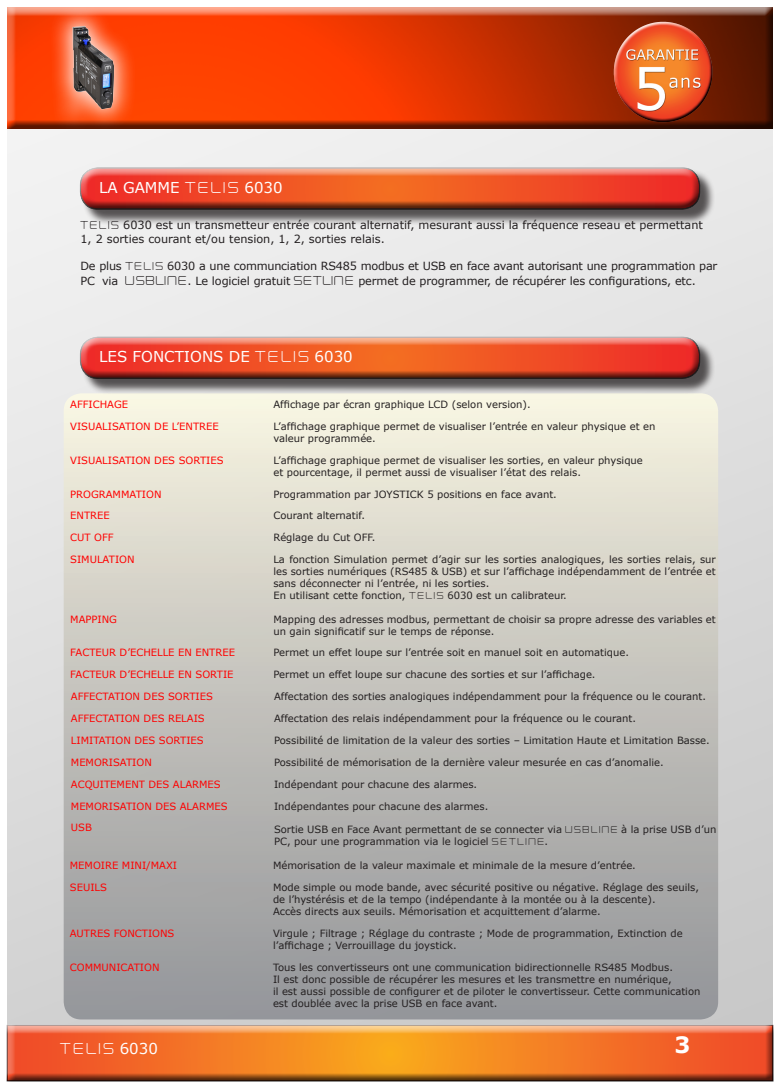
<style>
.page{position:relative;width:780px;height:1088px;background:#fff}
.page>*{position:absolute;margin:0;border:0;box-sizing:border-box;transform-origin:0 0}
.t1{font:700 22.5px "Verdana";color:#fff}
.t2{font:15px "Verdana";color:#fff}
.t3{font:13.75px "Neogrey";letter-spacing:.185em;color:#fff}
.t4{font:11.25px/13.5px "Verdana";letter-spacing:-.01em;color:#231f20}
.t5{font:10px/12px "Verdana";color:#231f20}
.t6{font:10px "Verdana";color:#f00}
.s1{font-family:"Neogrey";font-size:13.75px}
.s2{font-family:"Neogrey";font-size:10px}
.s3{font-family:"Neogrey"}
.s4{font-family:"Neogrey";font-size:8.75px}
.s5{font-family:"Verdana";font-size:15px}
</style>
<div class="page">
<div style="left:0;top:1019px;width:774px;height:62px;background:#ccc"></div>
<div style="left:1px;top:1024px;width:773px;height:57px;background:#231f20;opacity:.75"></div>
<div style="left:6px;top:7px;width:768px;height:123px;background:#231f20;opacity:.75"></div>
<div style="left:64px;top:393px;width:654px;height:626px;background:linear-gradient(to bottom,#f6f3e1,#919298);border-radius:18px"></div>
<div style="left:82px;top:169px;width:633px;height:56px;background:#231f20;opacity:.75"></div>
<div style="left:80px;top:166px;width:621px;height:33px;background:#fff;opacity:.75"></div>
<div style="left:80px;top:171px;width:621px;height:40px;background:#231f20;opacity:.75"></div>
<div style="left:47px;top:0;width:87px;height:130px;background:#fff;opacity:.83"></div>
<img style="left:71px;top:25px;width:46px;height:85px">
<img style="left:608px;top:17px;width:109px;height:111px">
<div style="left:611px;top:18px;width:97px;height:78px;background:#fff;opacity:.75"></div>
<div style="left:616px;top:37px;width:99px;height:88px;background:#231f20;opacity:.75"></div>
<div style="left:82px;top:338px;width:633px;height:57px;background:#231f20;opacity:.75"></div>
<div style="left:80px;top:335px;width:621px;height:33px;background:#fff;opacity:.75"></div>
<div style="left:80px;top:341px;width:621px;height:39px;background:#231f20;opacity:.75"></div>
<h2 class="t2" style="left:99px;top:177px;width:185px">LA GAMME <span class="s1">T E L I S</span> 6030</h2>
<p class="t4" style="left:80px;top:218px;width:624px"><span class="s2">T E L I S</span> 6030 est un transmetteur entrée courant alternatif, mesurant aussi la fréquence reseau et permettant<br>1, 2 sorties courant et/ou tension, 1, 2, sorties relais.</p>
<p class="t4" style="left:80px;top:258px;width:638px;line-height:15px">De plus <span class="s2">T E L I S</span> 6030 a une communciation RS485 modbus et USB en face avant autorisant une programmation par<br>PC via <span class="s3">USBLINE</span>. Le logiciel gratuit <span class="s3">SETLINE</span> permet de programmer, de récupérer les configurations, etc.</p>
<h2 class="t2" style="left:99px;top:346px;width:255px">LES FONCTIONS DE <span class="s1">T E L I S</span> 6030</h2>
<p class="t6" style="left:70px;top:398px;width:59px">AFFICHAGE</p>
<p class="t5" style="left:273px;top:398px;width:259px">Affichage par écran graphique LCD (selon version).</p>
<p class="t6" style="left:70px;top:419px;width:150px">VISUALISATION DE L’ENTREE</p>
<p class="t5" style="left:273px;top:420px;width:383px">L’affichage graphique permet de visualiser l’entrée en valeur physique et en</p>
<p class="t5" style="left:273px;top:432px;width:104px">valeur programmée.</p>
<p class="t6" style="left:70px;top:453px;width:155px">VISUALISATION DES SORTIES</p>
<p class="t5" style="left:273px;top:454px;width:371px">L’affichage graphique permet de visualiser les sorties, en valeur physique</p>
<p class="t5" style="left:273px;top:466px;width:309px">et pourcentage, il permet aussi de visualiser l’état des relais.</p>
<p class="t6" style="left:70px;top:487px;width:93px">PROGRAMMATION</p>
<p class="t5" style="left:273px;top:488px;width:285px">Programmation par JOYSTICK 5 positions en face avant.</p>
<p class="t6" style="left:70px;top:509px;width:41px">ENTREE</p>
<p class="t5" style="left:273px;top:510px;width:93px">Courant alternatif.</p>
<p class="t6" style="left:70px;top:531px;width:45px">CUT OFF</p>
<p class="t5" style="left:273px;top:531px;width:103px">Réglage du Cut OFF.</p>
<p class="t6" style="left:70px;top:552px;width:66px">SIMULATION</p>
<p class="t5" style="left:273px;top:553px;width:444px;text-align:justify">La fonction Simulation permet d’agir sur les sorties analogiques, les sorties relais, sur les sorties numériques (RS485 &amp; USB) et sur l’affichage indépendamment de l’entrée et sans déconnecter ni l’entrée, ni les sorties.</p>
<p class="t5" style="left:273px;top:589px;width:295px">En utilisant cette fonction, <span class="s4">T E L I S</span> 6030 est un calibrateur.</p>
<p class="t6" style="left:70px;top:612px;width:48px">MAPPING</p>
<p class="t5" style="left:273px;top:613px;width:444px">Mapping des adresses modbus, permettant de choisir sa propre adresse des variables et un gain significatif sur le temps de réponse.</p>
<p class="t6" style="left:70px;top:646px;width:166px">FACTEUR D’ECHELLE EN ENTREE</p>
<p class="t5" style="left:273px;top:646px;width:357px">Permet un effet loupe sur l’entrée soit en manuel soit en automatique.</p>
<p class="t6" style="left:70px;top:668px;width:165px">FACTEUR D’ECHELLE EN SORTIE</p>
<p class="t5" style="left:273px;top:668px;width:324px">Permet un effet loupe sur chacune des sorties et sur l’affichage.</p>
<p class="t6" style="left:71px;top:690px;width:143px">AFFECTATION DES SORTIES</p>
<p class="t5" style="left:274px;top:691px;width:433px">Affectation des sorties analogiques indépendamment pour la fréquence ou le courant.</p>
<p class="t6" style="left:71px;top:712px;width:135px">AFFECTATION DES RELAIS</p>
<p class="t5" style="left:274px;top:712px;width:363px">Affectation des relais indépendamment pour la fréquence ou le courant.</p>
<p class="t6" style="left:71px;top:733px;width:134px">LIMITATION DES SORTIES</p>
<p class="t5" style="left:274px;top:734px;width:437px">Possibilité de limitation de la valeur des sorties – Limitation Haute et Limitation Basse.</p>
<p class="t6" style="left:71px;top:755px;width:82px">MEMORISATION</p>
<p class="t5" style="left:274px;top:756px;width:391px">Possibilité de mémorisation de la dernière valeur mesurée en cas d’anomalie.</p>
<p class="t6" style="left:71px;top:777px;width:151px">ACQUITEMENT DES ALARMES</p>
<p class="t5" style="left:274px;top:778px;width:205px">Indépendant pour chacune des alarmes.</p>
<p class="t6" style="left:71px;top:799px;width:158px">MEMORISATION DES ALARMES</p>
<p class="t5" style="left:274px;top:800px;width:216px">Indépendantes pour chacune des alarmes.</p>
<p class="t6" style="left:71px;top:821px;width:23px">USB</p>
<p class="t5" style="left:274px;top:823px;width:444px">Sortie USB en Face Avant permettant de se connecter via <span class="s4">U S B L I N E</span> à la prise USB d’un<br>PC, pour une programmation via le logiciel <span class="s4">S E T L I N E</span>.</p>
<p class="t6" style="left:70px;top:859px;width:109px">MEMOIRE MINI/MAXI</p>
<p class="t5" style="left:273px;top:860px;width:364px">Mémorisation de la valeur maximale et minimale de la mesure d’entrée.</p>
<p class="t6" style="left:70px;top:881px;width:39px">SEUILS</p>
<p class="t5" style="left:273px;top:881px;width:427px">Mode simple ou mode bande, avec sécurité positive ou négative. Réglage des seuils, de l’hystérésis et de la tempo (indépendante à la montée ou à la descente).</p>
<p class="t5" style="left:273px;top:905px;width:329px">Accès directs aux seuils. Mémorisation et acquittement d’alarme.</p>
<p class="t6" style="left:70px;top:926px;width:106px">AUTRES FONCTIONS</p>
<p class="t5" style="left:273px;top:927px;width:411px">Virgule ; Filtrage ; Réglage du contraste ; Mode de programmation, Extinction de l’affichage ; Verrouillage du joystick.</p>
<p class="t6" style="left:70px;top:960px;width:91px">COMMUNICATION</p>
<p class="t5" style="left:273px;top:961px;width:401px">Tous les convertisseurs ont une communication bidirectionnelle RS485 Modbus.</p>
<p class="t5" style="left:273px;top:973px;width:400px">Il est donc possible de récupérer les mesures et les transmettre en numérique,</p>
<p class="t5" style="left:273px;top:985px;width:429px">il est aussi possible de configurer et de piloter le convertisseur. Cette communication est doublée avec la prise USB en face avant.</p>
<h3 class="t3" style="left:60px;top:1040px;width:99px">TELIS <span class="s5">6030</span></h3>
<p class="t1" style="left:674px;top:1029px;width:17px">3</p>
</div>
